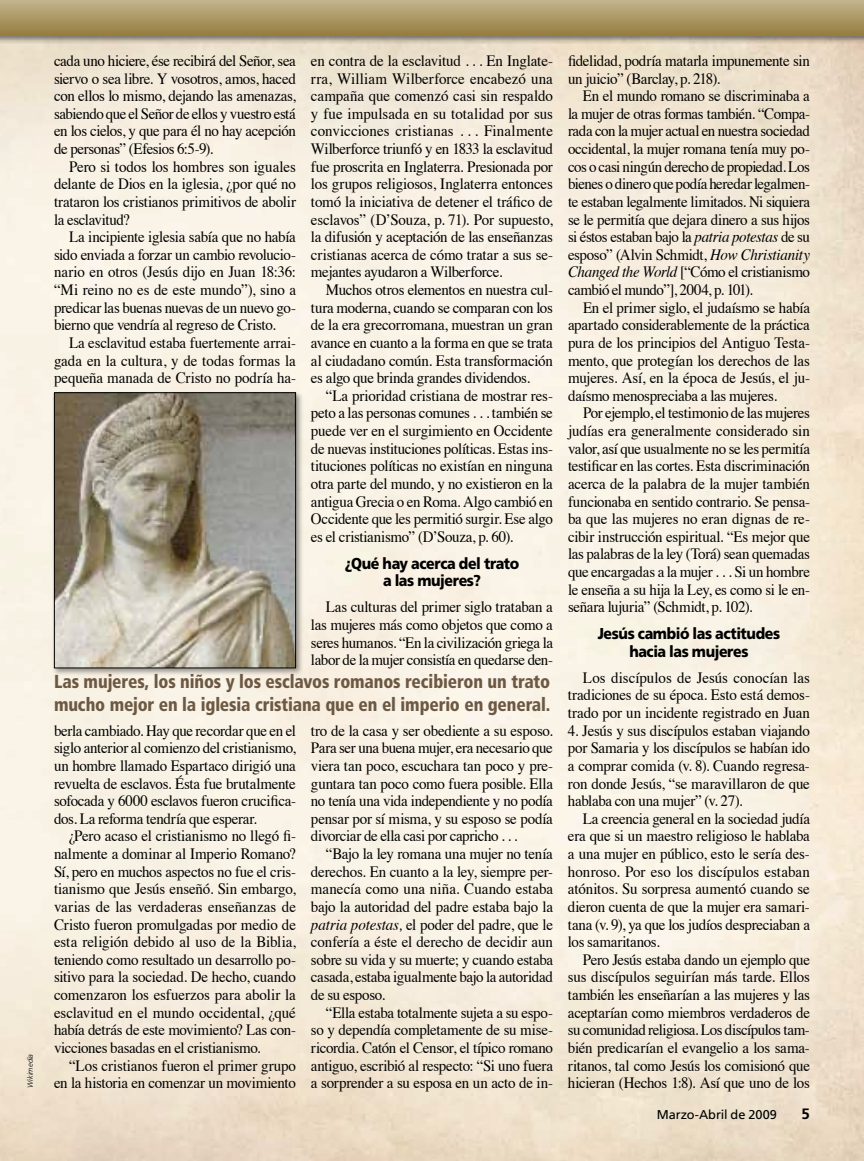
<style>
.page{position:relative;width:864px;height:1161px;background:#fff}
.page>*{position:absolute;margin:0;border:0;box-sizing:border-box;transform-origin:0 0}
.t1{font:900 condensed 18.75px/22.5px "Frutiger";letter-spacing:-.01em;color:#6d5943;scale:.93 1}
.t2{font:15.75px/17.5px "Times";letter-spacing:-.02em;color:#000;text-align:justify;scale:.95 1}
.t3{font:900 15.75px/17.5px "Frutiger";letter-spacing:-.025em;color:#000;text-align:center;scale:.9 1}
.t4{font:700 15px "Frutiger";color:#000}
.t5{font:12.75px "Frutiger";letter-spacing:-.005em;color:#000}
.t6{font:italic 300 7.5px "Frutiger";color:#000}
.s1{font-style:italic}
</style>
<div class="page">
<div style="left:0;top:0;width:864px;height:44px;background:#000;opacity:.55"></div>
<svg style="left:0;top:0;width:864px;height:36px;background:#ab9866"></svg>
<div style="left:52px;top:390px;width:252px;height:287px;background:#000;opacity:.4"></div>
<img style="left:56px;top:394px;width:238px;height:272px">
<div style="left:54px;top:392px;width:242px;height:276px;border:1px solid #000"></div>
<p class="t6" style="left:26px;top:1088px;width:36px;rotate:-90deg">Wikimedia</p>
<p class="t2" style="left:54px;top:51px;width:256px">cada uno hiciere, ése recibirá del Señor, sea siervo o sea libre. Y vosotros, amos, haced con ellos lo mismo, dejando las amenazas, sabiendo que el Señor de ellos y vuestro está en los cielos, y que para él no hay acepción de personas” (Efesios 6:5-9).</p>
<p class="t2" style="left:54px;top:156px;width:256px;text-indent:15px">Pero si todos los hombres son iguales delante de Dios en la iglesia, ¿por qué no trataron los cristianos primitivos de abolir la esclavitud?</p>
<p class="t2" style="left:54px;top:227px;width:256px;text-indent:15px">La incipiente iglesia sabía que no había sido enviada a forzar un cambio revolucio&shy;nario en otros (Jesús dijo en Juan 18:36: “Mi reino no es de este mundo”), sino a predicar las buenas nuevas de un nuevo go&shy;bierno que vendría al regreso de Cristo.</p>
<p class="t2" style="left:54px;top:333px;width:256px;text-indent:15px">La esclavitud estaba fuertemente arrai&shy;gada en la cultura, y de todas formas la pequeña manada de Cristo no podría ha-</p>
<p class="t2" style="left:311px;top:51px;width:256px">en contra de la esclavitud . . . En Inglate&shy;rra, William Wilberforce encabezó una campaña que comenzó casi sin respaldo y fue impulsada en su totalidad por sus convicciones cristianas . . . Finalmente Wilberforce triunfó y en 1833 la esclavitud fue proscrita en Inglaterra. Presionada por los grupos religiosos, Inglaterra entonces tomó la iniciativa de detener el tráfico de esclavos” (D’Souza, p. 71). Por supuesto, la difusión y aceptación de las enseñanzas cristianas acerca de cómo tratar a sus se&shy;mejantes ayudaron a Wilberforce.</p>
<p class="t2" style="left:311px;top:280px;width:256px;text-indent:15px">Muchos otros elementos en nuestra cul&shy;tura moderna, cuando se comparan con los de la era grecorromana, muestran un gran avance en cuanto a la forma en que se trata al ciudadano común. Esta transformación es algo que brinda grandes dividendos.</p>
<p class="t2" style="left:311px;top:385px;width:256px;text-indent:15px">“La prioridad cristiana de mostrar res&shy;peto a las personas comunes . . . también se puede ver en el surgimiento en Occidente de nuevas instituciones políticas. Estas ins&shy;tituciones políticas no existían en ninguna otra parte del mundo, y no existieron en la antigua Grecia o en Roma. Algo cambió en Occidente que les permitió surgir. Ese algo es el cristianismo” (D’Souza, p. 60).</p>
<p class="t3" style="left:345px;top:554px;width:195px">¿Qué hay acerca del trato a las mujeres?</p>
<p class="t2" style="left:311px;top:597px;width:256px;text-indent:15px">Las culturas del primer siglo trataban a las mujeres más como objetos que como a seres humanos. “En la civilización griega la labor de la mujer consistía en quedarse den-</p>
<p class="t1" style="left:54px;top:671px;width:535px">Las mujeres, los niños y los esclavos romanos recibieron un trato mucho mejor en la iglesia cristiana que en el imperio en general.</p>
<p class="t2" style="left:54px;top:720px;width:256px">berla cambiado. Hay que recordar que en el siglo anterior al comienzo del cristianismo, un hombre llamado Espartaco dirigió una revuelta de esclavos. Ésta fue brutalmente sofocada y 6000 esclavos fueron crucifica&shy;dos. La reforma tendría que esperar.</p>
<p class="t2" style="left:54px;top:826px;width:256px;text-indent:15px">¿Pero acaso el cristianismo no llegó fi&shy;nalmente a dominar al Imperio Romano?<br>Sí, pero en muchos aspectos no fue el cris&shy;tianismo que Jesús enseñó. Sin embargo, varias de las verdaderas enseñanzas de Cristo fueron promulgadas por medio de esta religión debido al uso de la Biblia, teniendo como resultado un desarrollo po&shy;sitivo para la sociedad. De hecho, cuando comenzaron los esfuerzos para abolir la esclavitud en el mundo occidental, ¿qué había detrás de este movimiento? Las con&shy;vicciones basadas en el cristianismo.</p>
<p class="t2" style="left:54px;top:1055px;width:256px;text-align:right">“Los cristianos fueron el primer grupo en la historia en comenzar un movimiento</p>
<p class="t2" style="left:311px;top:720px;width:256px">tro de la casa y ser obediente a su esposo.<br>Para ser una buena mujer, era necesario que viera tan poco, escuchara tan poco y pre&shy;guntara tan poco como fuera posible. Ella no tenía una vida independiente y no podía pensar por sí misma, y su esposo se podía divorciar de ella casi por capricho . . .</p>
<p class="t2" style="left:311px;top:844px;width:256px;text-indent:15px">“Bajo la ley romana una mujer no tenía derechos. En cuanto a la ley, siempre per&shy;manecía como una niña. Cuando estaba bajo la autoridad del padre estaba bajo la <span class="s1">patria potestas,</span> el poder del padre, que le confería a éste el derecho de decidir aun sobre su vida y su muerte; y cuando estaba casada, estaba igualmente bajo la autoridad de su esposo.</p>
<p class="t2" style="left:311px;top:1002px;width:256px;text-indent:15px">“Ella estaba totalmente sujeta a su espo&shy;so y dependía completamente de su mise&shy;ricordia. Catón el Censor, el típico romano antiguo, escribió al respecto: “Si uno fuera a sorprender a su esposa en un acto de in-</p>
<p class="t2" style="left:568px;top:51px;width:256px">fidelidad, podría matarla impunemente sin un juicio” (Barclay, p. 218).</p>
<p class="t2" style="left:568px;top:86px;width:256px;text-indent:15px">En el mundo romano se discriminaba a la mujer de otras formas también. “Compa&shy;rada con la mujer actual en nuestra sociedad occidental, la mujer romana tenía muy po&shy;cos o casi ningún derecho de propiedad. Los bienes o dinero que podía heredar legalmen&shy;te estaban legalmente limitados. Ni siquiera se le permitía que dejara dinero a sus hijos si éstos estaban bajo la <span class="s1">patria potestas</span> de su esposo” (Alvin Schmidt, <span class="s1">How Christianity Changed the World</span> [“Cómo el cristianismo cambió el mundo”], 2004, p. 101).</p>
<p class="t2" style="left:568px;top:297px;width:256px;text-indent:15px">En el primer siglo, el judaísmo se había apartado considerablemente de la práctica pura de los principios del Antiguo Testa&shy;mento, que protegían los derechos de las mujeres. Así, en la época de Jesús, el ju&shy;daísmo menospreciaba a las mujeres.</p>
<p class="t2" style="left:568px;top:403px;width:256px;text-indent:15px">Por ejemplo, el testimonio de las mujeres judías era generalmente considerado sin valor, así que usualmente no se les permitía testificar en las cortes. Esta discriminación acerca de la palabra de la mujer también funcionaba en sentido contrario. Se pensa&shy;ba que las mujeres no eran dignas de re&shy;cibir instrucción espiritual. “Es mejor que las palabras de la ley (Torá) sean quemadas que encargadas a la mujer . . . Si un hombre le enseña a su hija la Ley, es como si le en&shy;señara lujuria” (Schmidt, p. 102).</p>
<p class="t3" style="left:598px;top:624px;width:204px">Jesús cambió las actitudes hacia las mujeres</p>
<p class="t2" style="left:568px;top:667px;width:256px;text-indent:15px">Los discípulos de Jesús conocían las tradiciones de su época. Esto está demos&shy;trado por un incidente registrado en Juan</p>
<p class="t2" style="left:568px;top:720px;width:256px">4. Jesús y sus discípulos estaban viajando por Samaria y los discípulos se habían ido a comprar comida (v. 8). Cuando regresa&shy;ron donde Jesús, “se maravillaron de que hablaba con una mujer” (v. 27).</p>
<p class="t2" style="left:568px;top:808px;width:256px;text-indent:15px">La creencia general en la sociedad judía era que si un maestro religioso le hablaba a una mujer en público, esto le sería des&shy;honroso. Por eso los discípulos estaban atónitos. Su sorpresa aumentó cuando se dieron cuenta de que la mujer era samari&shy;tana (v. 9), ya que los judíos despreciaban a los samaritanos.</p>
<p class="t2" style="left:568px;top:949px;width:256px;text-indent:15px">Pero Jesús estaba dando un ejemplo que sus discípulos seguirían más tarde. Ellos también les enseñarían a las mujeres y las aceptarían como miembros verdaderos de su comunidad religiosa. Los discípulos tam&shy;bién predicarían el evangelio a los sama&shy;ritanos, tal como Jesús los comisionó que hicieran (Hechos 1:8). Así que uno de los</p>
<p class="t5" style="left:657px;top:1107px;width:121px">Marzo-Abril de 2009</p>
<p class="t4" style="left:802px;top:1105px;width:10px">5</p>
</div>
